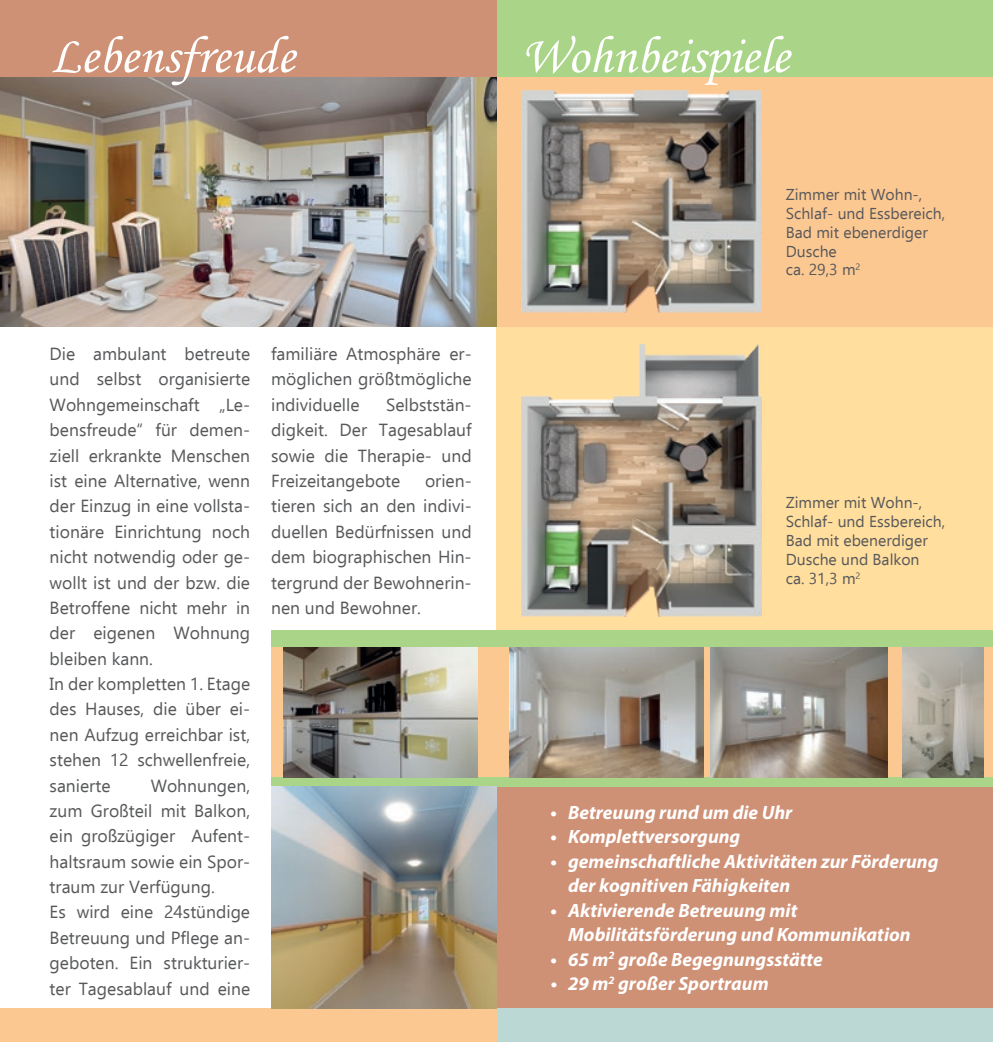
<style>
.page{position:relative;width:993px;height:1042px;background:#fff}
.page>*{position:absolute;margin:0;border:0;box-sizing:border-box;transform-origin:0 0}
.t1{font:52.5px "Monotype Corsiva";color:#fff}
.t2{font:italic 700 19.25px/24.5px "Myriad Pro";color:#fff}
.t3{font:17.5px/25.4px "Ebrima";color:#57585a;text-align:justify}
.t4{font:15.75px/18.9px "Ebrima";color:#57585a}
</style>
<div class="page">
<div style="left:496px;top:326px;width:496px;height:308px;background:#ffde9e"></div>
<div style="left:496px;top:77px;width:496px;height:249px;background:#fcc892"></div>
<div style="left:496px;top:0;width:496px;height:77px;background:#aad487"></div>
<img style="left:521px;top:344px;width:240px;height:273px">
<img style="left:521px;top:91px;width:240px;height:221px">
<div style="left:271px;top:630px;width:721px;height:157px;background:#aad487"></div>
<div style="left:271px;top:647px;width:721px;height:130px;background:#fcc892"></div>
<img style="left:902px;top:647px;width:80px;height:130px">
<img style="left:710px;top:647px;width:177px;height:130px">
<img style="left:509px;top:647px;width:194px;height:130px">
<div style="left:496px;top:787px;width:496px;height:221px;background:#cf9176"></div>
<div style="left:496px;top:1008px;width:496px;height:34px;background:#bbd8d4"></div>
<div style="left:0;top:1008px;width:496px;height:34px;background:#fcc892"></div>
<img style="left:0;top:77px;width:496px;height:249px">
<img style="left:271px;top:787px;width:225px;height:221px">
<div style="left:0;top:0;width:496px;height:77px;background:#cf9176"></div>
<img style="left:283px;top:647px;width:195px;height:130px">
<h1 class="t1" style="left:50px;top:24px;width:246px">Lebensfreude</h1>
<p class="t3" style="left:50px;top:341px;width:202px;text-align:left">Die ambulant betreute und selbst organisierte<br>Wohngemeinschaft „Le&shy;bensfreude“ für demen&shy;ziell erkrankte Menschen ist eine Alternative, wenn der Einzug in eine vollsta&shy;tionäre Einrichtung noch nicht notwendig oder ge&shy;wollt ist und der bzw. die<br>Betroffene nicht mehr in der eigenen Wohnung bleiben kann.<br>In der kompletten 1. Etage des Hauses, die über ei&shy;nen Aufzug erreichbar ist, stehen 12 schwellenfreie, sanierte</p>
<p class="t3" style="left:50px;top:772px;width:202px;text-align:left;text-indent:101px">Wohnungen, zum Großteil mit Balkon, ein großzügiger Aufent&shy;haltsraum sowie ein Spor&shy;traum zur Verfügung.<br>Es wird eine 24stündige<br>Betreuung und Pflege an&shy;geboten. Ein strukturier&shy;ter Tagesablauf und eine</p>
<p class="t3" style="left:271px;top:341px;width:202px">familiäre Atmosphäre er&shy;möglichen größtmögliche individuelle</p>
<p class="t3" style="left:271px;top:391px;width:202px;text-indent:115px">Selbststän&shy;digkeit. Der Tagesablauf sowie die Therapie- und Freizeitangebote</p>
<p class="t3" style="left:271px;top:467px;width:202px;text-indent:154px">orien&shy;tieren sich an den indivi&shy;duellen Bedürfnissen und dem biographischen Hin&shy;tergrund der Bewohnerin&shy;nen und Bewohner.</p>
<h1 class="t1" style="left:521px;top:24px;width:269px">Wohnbeispiele</h1>
<p class="t4" style="left:785px;top:184px;width:161px">Zimmer mit Wohn-,<br>Schlaf- und Essbereich,<br>Bad mit ebenerdiger<br>Dusche<br>ca. 29,3 m<sup>2</sup></p>
<p class="t4" style="left:785px;top:492px;width:161px">Zimmer mit Wohn-,<br>Schlaf- und Essbereich,<br>Bad mit ebenerdiger<br>Dusche und Balkon<br>ca. 31,3 m<sup>2</sup></p>
<p class="t2" style="left:550px;top:799px;width:243px">• Betreuung rund um die Uhr</p>
<p class="t2" style="left:550px;top:823px;width:191px">• Komplettversorgung</p>
<p class="t2" style="left:568px;top:848px;width:372px;text-indent:-17px">• gemeinschaftliche Aktivitäten zur Förderung der kognitiven Fähigkeiten</p>
<p class="t2" style="left:568px;top:897px;width:344px;text-indent:-17px">• Aktivierende Betreuung mit<br>Mobilitätsförderung und Kommunikation</p>
<p class="t2" style="left:550px;top:946px;width:273px">• 65 m<sup>2</sup> große Begegnungsstätte</p>
<p class="t2" style="left:550px;top:970px;width:219px">• 29 m<sup>2</sup> großer Sportraum</p>
</div>
